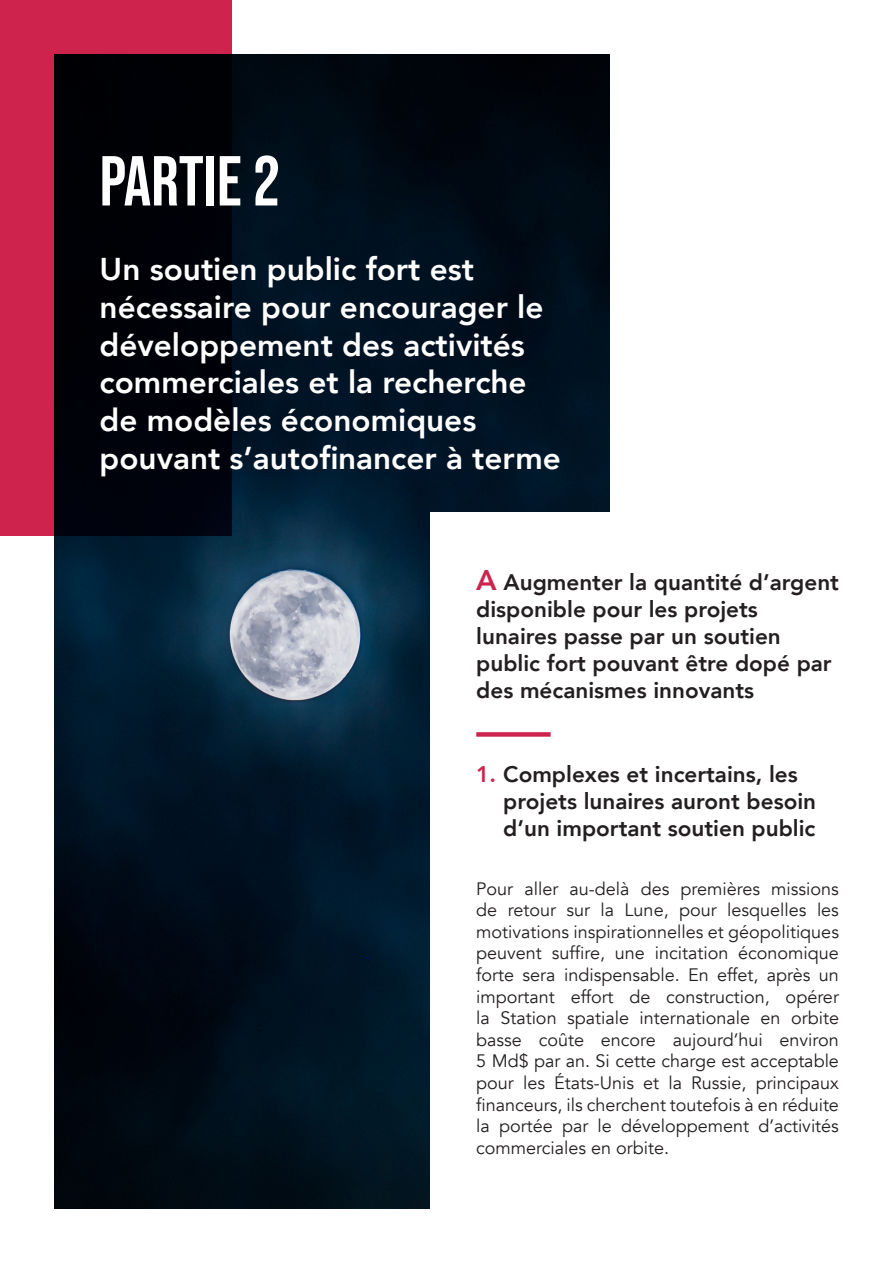
<style>
.page{position:relative;width:893px;height:1263px;background:#fff}
.page>*{position:absolute;margin:0;border:0;box-sizing:border-box;transform-origin:0 0}
.t1{font:70.5px "Bebas Neue";color:#fff}
.t2{font:800 31.5px/37.8px "Avenir";color:#fff}
.t3{font:800 22.5px/27px "Avenir";color:#231f20}
.t4{font:18px/21.6px "Avenir";color:#231f20;text-align:justify}
.s1{font-size:28.5px;color:#cb244d}
.s2{color:#cb244d}
</style>
<div class="page">
<img style="left:54px;top:54px;width:555px;height:1155px">
<div style="left:431px;top:512px;width:462px;height:751px;background:#fff"></div>
<svg style="left:0;top:0;width:232px;height:536px;background:#3f0b1d"></svg>
<div style="left:476px;top:732px;width:75px;height:5px;background:#cd234d"></div>
<hr style="left:100px;top:224px;width:74px;height:4px;background:#000106">
<p class="t1" style="left:100px;top:141px;width:182px">PARTIE 2</p>
<p class="t2" style="left:100px;top:250px;width:463px">Un soutien public fort est nécessaire pour encourager le développement des activités commerciales et la recherche de modèles économiques pouvant s’autofinancer à terme</p>
<p class="t3" style="left:476px;top:569px;width:364px"><span class="s1">A</span> Augmenter la quantité d’argent disponible pour les projets lunaires passe par un soutien public fort pouvant être dopé par des mécanismes innovants</p>
<p class="t3" style="left:503px;top:760px;width:314px;text-indent:-27px"><span class="s2">1.</span> Complexes et incertains, les projets lunaires auront besoin d’un important soutien public</p>
<p class="t4" style="left:476px;top:878px;width:364px">Pour aller au-delà des premières missions de retour sur la Lune, pour lesquelles les motivations inspirationnelles et géopolitiques peuvent suffire, une incitation économique forte sera indispensable. En effet, après un important effort de construction, opérer la Station spatiale internationale en orbite basse coûte encore aujourd’hui environ</p>
<p class="t4" style="left:476px;top:1051px;width:364px">5 Md$ par an. Si cette charge est acceptable pour les États-Unis et la Russie, principaux financeurs, ils cherchent toutefois à en réduite la portée par le développement d’activités commerciales en orbite.</p>
</div>
